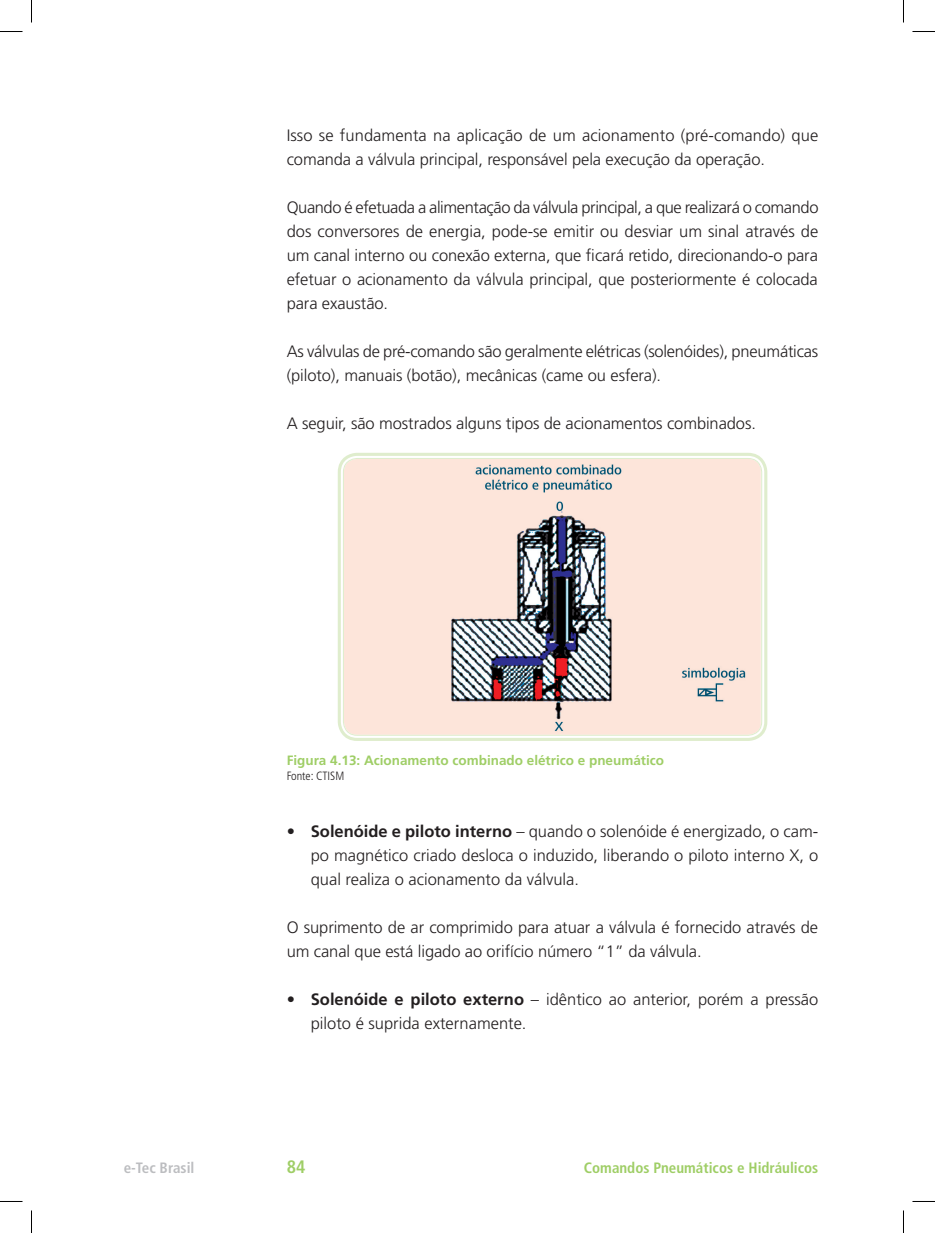
<style>
.page{position:relative;width:935px;height:1233px;background:#fff}
.page>*{position:absolute;margin:0;border:0;box-sizing:border-box;transform-origin:0 0}
.t1{font:700 condensed 18px "Frutiger LT Std";color:#9fce66}
.t2{font:300 16.5px/24px "Frutiger LT Std";letter-spacing:-.005em;color:#231f20}
.t3{font:700 condensed 15px "Frutiger LT Std";color:#9fce66}
.t4{font:700 condensed 15px "Frutiger LT Std";color:#bcbdc0}
.t5{font:700 13.5px "Frutiger LT Std";color:#9fce66}
.t6{font:300 condensed 12px "Frutiger LT Std";color:#231f20}
.s1{font-weight:700}
</style>
<div class="page">
<img style="left:344px;top:459px;width:417px;height:275px">
<div style="left:338px;top:453px;width:429px;height:288px;border:3px solid #dfedcd;border-radius:18px"></div>
<div style="left:343px;top:458px;width:419px;height:277px;border:1px solid #dfedcd;border-radius:14px"></div>
<svg style="left:0;top:31px;width:22px;height:1px"></svg>
<svg style="left:912px;top:31px;width:23px;height:1px"></svg>
<svg style="left:0;top:1201px;width:22px;height:1px"></svg>
<svg style="left:912px;top:1201px;width:23px;height:1px"></svg>
<svg style="left:31px;top:0;width:1px;height:23px"></svg>
<svg style="left:31px;top:1210px;width:1px;height:22px"></svg>
<svg style="left:903px;top:0;width:1px;height:23px"></svg>
<svg style="left:903px;top:1210px;width:1px;height:22px"></svg>
<p class="t2" style="left:287px;top:123px;width:533px">Isso se fundamenta na aplicação de um acionamento (pré-comando) que comanda a válvula principal, responsável pela execução da operação.</p>
<p class="t2" style="left:287px;top:195px;width:533px;text-align:justify">Quando é efetuada a alimentação da válvula principal, a que realizará o comando dos conversores de energia, pode-se emitir ou desviar um sinal através de um canal interno ou conexão externa, que ficará retido, direcionando-o para efetuar o acionamento da válvula principal, que posteriormente é colocada para exaustão.</p>
<p class="t2" style="left:287px;top:339px;width:533px">As válvulas de pré-comando são geralmente elétricas (solenóides), pneumáticas (piloto), manuais (botão), mecânicas (came ou esfera).</p>
<p class="t2" style="left:287px;top:411px;width:471px">A seguir, são mostrados alguns tipos de acionamentos combinados.</p>
<p class="t5" style="left:287px;top:752px;width:379px">Figura 4.13: Acionamento combinado elétrico e pneumático</p>
<p class="t6" style="left:287px;top:769px;width:59px">Fonte: CTISM</p>
<p class="t2" style="left:311px;top:819px;width:509px;text-align:justify;text-indent:-24px"><span class="s1">• Solenóide e piloto interno</span> – quando o solenóide é energizado, o cam&shy;po magnético criado desloca o induzido, liberando o piloto interno X, o qual realiza o acionamento da válvula.</p>
<p class="t2" style="left:287px;top:915px;width:533px">O suprimento de ar comprimido para atuar a válvula é fornecido através de um canal que está ligado ao orifício número “1” da válvula.</p>
<p class="t2" style="left:311px;top:987px;width:509px;text-indent:-24px"><span class="s1">• Solenóide e piloto externo</span> – idêntico ao anterior, porém a pressão piloto é suprida externamente.</p>
<p class="t4" style="left:124px;top:1158px;width:72px">e-Tec Brasil</p>
<p class="t1" style="left:287px;top:1156px;width:20px">84</p>
<p class="t3" style="left:584px;top:1158px;width:236px">Comandos Pneumáticos e Hidráulicos</p>
</div>
